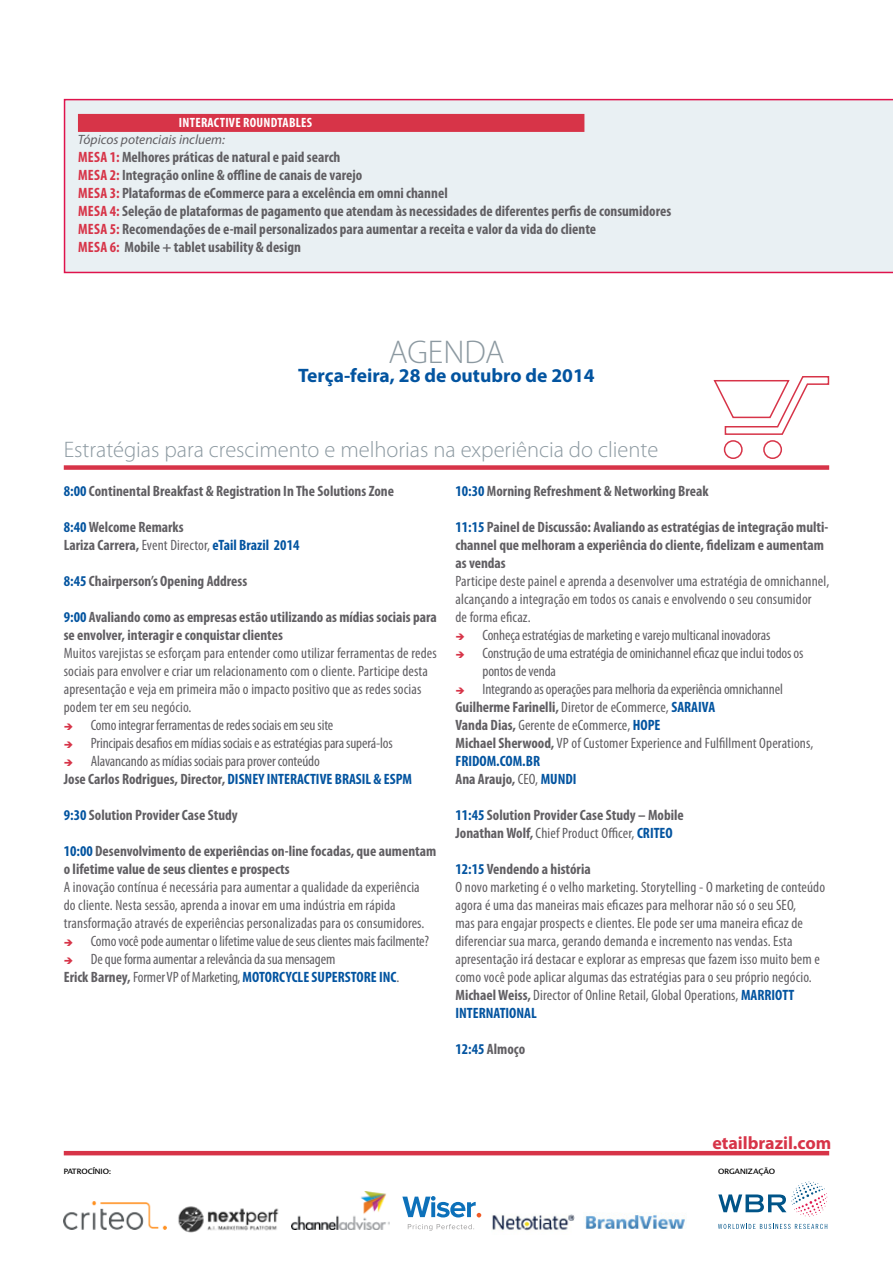
<style>
.page{position:relative;width:893px;height:1263px;background:#fff}
.page>*{position:absolute;margin:0;border:0;box-sizing:border-box;transform-origin:0 0}
.t1{font:300 33px "Myriad Pro";color:#8c99a1}
.t2{font:300 22.5px "Myriad Pro";color:#8c99a1}
.t3{font:700 19.5px "Myriad Pro";color:#0354a0}
.t4{font:700 18px "Myriad Pro";color:#d73448}
.t5{font:condensed 15px/18px "Myriad Pro";letter-spacing:.01em;color:#615f63}
.t6{font:700 condensed 15px/18px "Myriad Pro";color:#615f63}
.t7{font:condensed 15px/18px "Myriad Pro";letter-spacing:-.01em;color:#615f63}
.t8{font:italic 13.5px "Myriad Pro";color:#615f63}
.t9{font:700 condensed 13.5px "Myriad Pro";color:#fff}
.t10{font:7.5px "Advert";color:#000}
.s1{color:#d73448}
.s2{color:#0354a0}
.s3{font-weight:400}
.s4{font-weight:700}
.s5{font-weight:700;color:#0354a0}
</style>
<div class="page">
<svg style="left:718px;top:1181px;width:109px;height:36px"></svg>
<svg style="left:718px;top:1224px;width:109px;height:5px"></svg>
<svg style="left:408px;top:1224px;width:66px;height:7px"></svg>
<svg style="left:402px;top:1196px;width:79px;height:21px"></svg>
<img style="left:64px;top:1201px;width:102px;height:28px">
<img style="left:291px;top:1192px;width:99px;height:38px">
<img style="left:178px;top:1206px;width:101px;height:27px">
<img style="left:492px;top:1214px;width:83px;height:17px">
<img style="left:585px;top:1212px;width:100px;height:17px">
<div style="left:64px;top:99px;width:829px;height:174px;background:#e9f0f3"></div>
<hr style="left:64px;top:1151px;width:765px;height:4px;background:#d73448">
<div style="left:64px;top:465px;width:765px;height:5px;background:#d73448"></div>
<svg style="left:713px;top:376px;width:117px;height:59px"></svg>
<div style="left:724px;top:440px;width:19px;height:19px;border:2px solid #d73448;border-radius:50%"></div>
<div style="left:763px;top:440px;width:19px;height:19px;border:2px solid #d73448;border-radius:50%"></div>
<div style="left:78px;top:114px;width:506px;height:18px;background:#d73448"></div>
<p class="t9" style="left:179px;top:115px;width:11px">Interactive</p>
<p class="t9" style="left:243px;top:115px;width:14px">Roundtables</p>
<p class="t8" style="left:78px;top:132px;width:149px">Tópicos potenciais incluem:</p>
<p class="t6" style="left:78px;top:148px;width:595px"><span class="s1">Mesa 1:</span> Melhores práticas de natural e paid search<br><span class="s1">Mesa 2:</span> Integração online &amp; offline de canais de varejo<br><span class="s1">Mesa 3:</span> Plataformas de eCommerce para a excelência em omni channel<br><span class="s1">Mesa 4:</span> Seleção de plataformas de pagamento que atendam às necessidades de diferentes perfis de consumidores <span class="s1">Mesa 5:</span> Recomendações de e-mail personalizados para aumentar a receita e valor da vida do cliente<br><span class="s1">Mesa 6:</span> Mobile + tablet usability &amp; design</p>
<h1 class="t1" style="left:388px;top:334px;width:118px">AGENDA</h1>
<h3 class="t3" style="left:298px;top:365px;width:298px">Terça-feira, 28 de outubro de 2014</h3>
<h2 class="t2" style="left:64px;top:437px;width:596px">Estratégias para crescimento e melhorias na experiência do cliente</h2>
<p class="t6" style="left:64px;top:482px;width:332px"><span class="s2">8:00</span> Continental Breakfast &amp; Registration In The Solutions Zone</p>
<p class="t6" style="left:64px;top:518px;width:237px"><span class="s2">8:40</span> Welcome Remarks<br>Lariza Carrera, <span class="s3">Event Director,</span> <span class="s2">eTail Brazil 2014</span></p>
<p class="t6" style="left:64px;top:572px;width:185px"><span class="s2">8:45</span> Chairperson’s Opening Address</p>
<p class="t6" style="left:64px;top:608px;width:374px"><span class="s2">9:00</span> Avaliando como as empresas estão utilizando as mídias sociais para se envolver, interagir e conquistar clientes</p>
<p class="t5" style="left:64px;top:644px;width:374px">Muitos varejistas se esforçam para entender como utilizar ferramentas de redes sociais para envolver e criar um relacionamento com o cliente. Participe desta apresentação e veja em primeira mão o impacto positivo que as redes socias podem ter em seu negócio.</p>
<p class="t7" style="left:64px;top:716px;width:271px"><span class="s1">➔</span> Como integrar ferramentas de redes sociais em seu site</p>
<p class="t7" style="left:64px;top:734px;width:331px"><span class="s1">➔</span> Principais desafios em mídias sociais e as estratégias para superá-los</p>
<p class="t7" style="left:64px;top:752px;width:350px"><span class="s1">➔</span> Alavancando as mídias sociais para prover conteúdo<br><span class="s4">Jose Carlos Rodrigues, Director,</span> <span class="s5">DISNEY INTERACTIVE BRASIL &amp; ESPM</span></p>
<p class="t6" style="left:64px;top:806px;width:175px"><span class="s2">9:30</span> Solution Provider Case Study</p>
<p class="t6" style="left:64px;top:842px;width:374px"><span class="s2">10:00</span> Desenvolvimento de experiências on-line focadas, que aumentam o lifetime value de seus clientes e prospects</p>
<p class="t5" style="left:64px;top:878px;width:362px">A inovação contínua é necessária para aumentar a qualidade da experiência do cliente. Nesta sessão, aprenda a inovar em uma indústria em rápida transformação através de experiências personalizadas para os consumidores.</p>
<p class="t7" style="left:64px;top:932px;width:367px"><span class="s1">➔</span> Como você pode aumentar o lifetime value de seus clientes mais facilmente?</p>
<p class="t7" style="left:64px;top:950px;width:337px"><span class="s1">➔</span> De que forma aumentar a relevância da sua mensagem<br><span class="s4">Erick Barney,</span> Former VP of Marketing, <span class="s5">MOTORCYCLE SUPERSTORE INC</span>.</p>
<p class="t6" style="left:455px;top:482px;width:255px"><span class="s2">10:30</span> Morning Refreshment &amp; Networking Break</p>
<p class="t6" style="left:455px;top:518px;width:374px"><span class="s2">11:15</span> Painel de Discussão: Avaliando as estratégias de integração multi&shy;channel que melhoram a experiência do cliente, fidelizam e aumentam as vendas</p>
<p class="t5" style="left:455px;top:572px;width:375px">Participe deste painel e aprenda a desenvolver uma estratégia de omnichannel, alcançando a integração em todos os canais e envolvendo o seu consumidor<br>de forma eficaz.</p>
<p class="t7" style="left:455px;top:626px;width:316px"><span class="s1">➔</span> Conheça estratégias de marketing e varejo multicanal inovadoras</p>
<p class="t7" style="left:482px;top:644px;width:322px;text-indent:-27px"><span class="s1">➔</span> Construção de uma estratégia de ominichannel eficaz que inclui todos os pontos de venda</p>
<p class="t5" style="left:455px;top:680px;width:359px"><span class="s1">➔</span> Integrando as operações para melhoria da experiência omnichannel <span class="s4">Guilherme Farinelli,</span> Diretor de eCommerce, <span class="s5">SARAIVA<br></span><span class="s4">Vanda Dias,</span> Gerente de eCommerce, <span class="s5">HOPE<br></span><span class="s4">Michael Sherwood,</span> VP of Customer Experience and Fulfillment Operations, <span class="s5">FRIDOM.COM.BR<br></span><span class="s4">Ana Araujo,</span> CEO, <span class="s5">MUNDI</span></p>
<p class="t6" style="left:455px;top:806px;width:230px"><span class="s2">11:45</span> Solution Provider Case Study – Mobile<br>Jonathan Wolf, <span class="s3">Chief Product Officer,</span> <span class="s2">CRITEO</span></p>
<p class="t5" style="left:455px;top:860px;width:371px"><span class="s5">12:15</span> <span class="s4">Vendendo a história<br></span>O novo marketing é o velho marketing. Storytelling - O marketing de conteúdo agora é uma das maneiras mais eficazes para melhorar não só o seu SEO,<br>mas para engajar prospects e clientes. Ele pode ser uma maneira eficaz de diferenciar sua marca, gerando demanda e incremento nas vendas. Esta apresentação irá destacar e explorar as empresas que fazem isso muito bem e como você pode aplicar algumas das estratégias para o seu próprio negócio.<br><span class="s4">Michael Weiss,</span> Director of Online Retail, Global Operations, <span class="s5">MARRIOTT INTERNATIONAL</span></p>
<p class="t6" style="left:455px;top:1040px;width:71px"><span class="s2">12:45</span> Almoço</p>
<p class="t10" style="left:64px;top:1167px;width:49px">PATROCÍNIO:</p>
<p class="t4" style="left:712px;top:1133px;width:121px">etailbrazil.com</p>
<p class="t10" style="left:718px;top:1167px;width:58px">ORGANIZAÇÃO</p>
</div>
